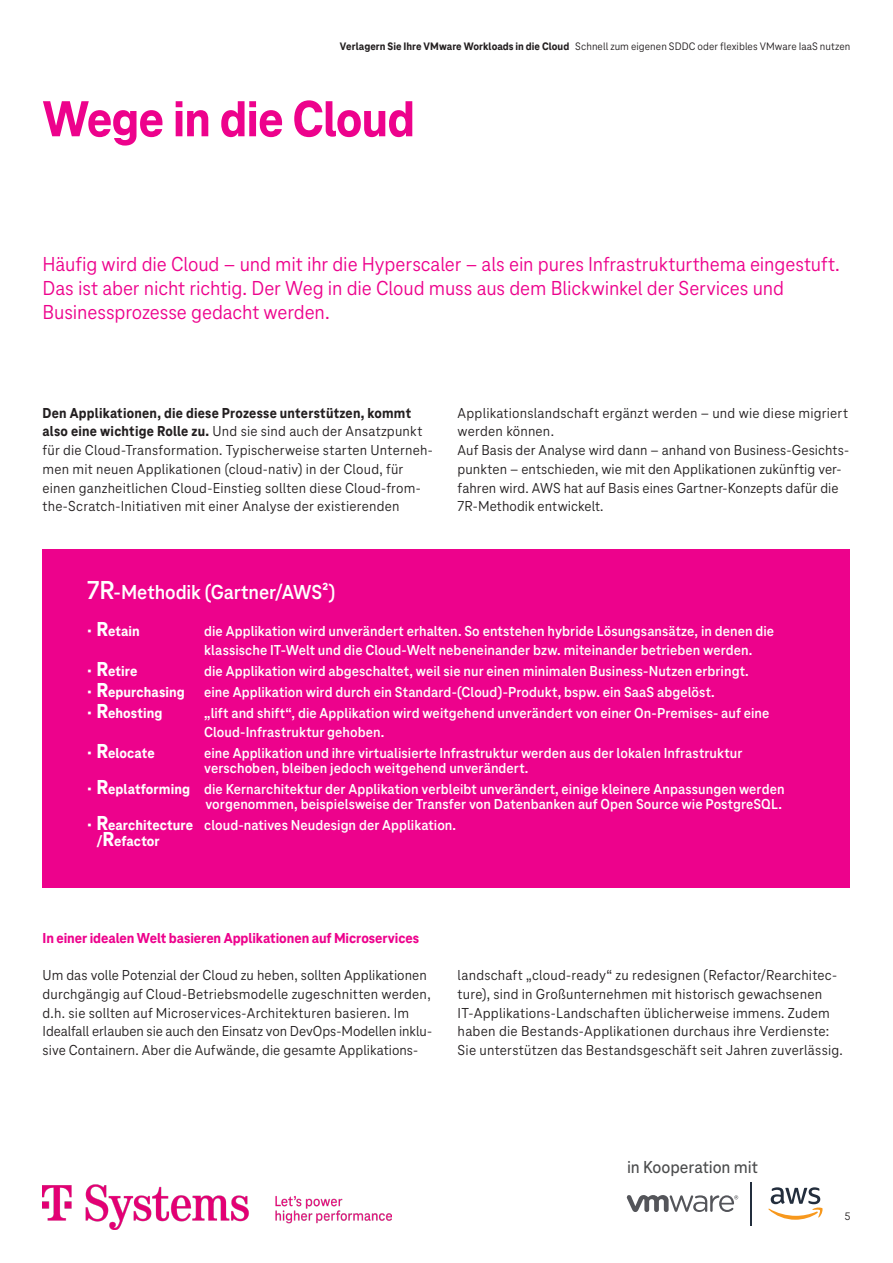
<style>
.page{position:relative;width:893px;height:1263px;background:#fff}
.page>*{position:absolute;margin:0;border:0;box-sizing:border-box;transform-origin:0 0}
._01_Headline_Ultra_3{font:800 52.5px "Tele Neo";letter-spacing:-.02em;color:#ed028c}
._03_Lead-in_Normal_1{font:21px/24px "Tele Neo";letter-spacing:-.005em;color:#ed028c}
._05_Copy_10_12_5_Nor{font:700 21px "Tele Neo";letter-spacing:-.005em;color:#fff}
.t1{font:500 18px "Tele Neo";letter-spacing:-.005em;color:#4b4c4d}
._05_Copy_10_12_5_Nor-2{font:15px/18.8px "Tele Neo";letter-spacing:.015em;color:#231f20}
._05_Copy_10_12_5_Nor-3{font:700 15px/18.8px "Tele Neo";letter-spacing:.005em;color:#fff}
._07_Inset_Headline_U{font:800 15px "Tele Neo";letter-spacing:-.005em;color:#ed028c}
._05_Copy_10_12_5_Nor-4{font:800 15px "Tele Neo";letter-spacing:.005em;color:#fff}
.t2{font:11.25px "Tele Neo";letter-spacing:.005em;color:#231f20}
.s1{font-weight:800}
.s2{font-size:27px}
.s3{font-size:21px}
.s4{font-weight:800;font-size:21px}
</style>
<div class="page">
<div style="left:43px;top:549px;width:807px;height:338px;background:#ed028c"></div>
<hr style="left:751px;top:1182px;width:1px;height:43px;background:#232e3d">
<svg style="left:768px;top:1187px;width:55px;height:33px"></svg>
<svg style="left:626px;top:1195px;width:112px;height:17px"></svg>
<img style="left:43px;top:1184px;width:349px;height:46px">
<p class="t2" style="left:340px;top:40px;width:512px"><span class="s1">Verlagern Sie Ihre VMware Workloads in die Cloud</span> Schnell zum eigenen SDDC oder flexibles VMware IaaS nutzen</p>
<p class="_01_Headline_Ultra_3" style="left:43px;top:90px;width:374px">Wege in die Cloud</p>
<p class="_03_Lead-in_Normal_1" style="left:43px;top:253px;width:799px">Häufig wird die Cloud – und mit ihr die Hyperscaler – als ein pures Infrastrukturthema eingestuft.<br>Das ist aber nicht richtig. Der Weg in die Cloud muss aus dem Blickwinkel der Services und<br>Businessprozesse gedacht werden.</p>
<p class="_05_Copy_10_12_5_Nor-2" style="left:43px;top:403px;width:392px"><span class="s1">Den Applikationen, die diese Prozesse unterstützen, kommt also eine wichtige Rolle zu.</span> Und sie sind auch der Ansatzpunkt für die Cloud-Transformation. Typischerweise starten Unterneh&shy;men mit neuen Applikationen (cloud-nativ) in der Cloud, für einen ganzheitlichen Cloud-Einstieg sollten diese Cloud-from&shy;the-Scratch-Initiativen mit einer Analyse der existierenden</p>
<p class="_05_Copy_10_12_5_Nor-2" style="left:458px;top:403px;width:392px">Applikationslandschaft ergänzt werden – und wie diese migriert werden können.</p>
<p class="_05_Copy_10_12_5_Nor-2" style="left:458px;top:441px;width:393px">Auf Basis der Analyse wird dann – anhand von Business-Gesichts&shy;punkten – entschieden, wie mit den Applikationen zukünftig ver&shy;fahren wird. AWS hat auf Basis eines Gartner-Konzepts dafür die 7R-Methodik entwickelt.</p>
<p class="_05_Copy_10_12_5_Nor" style="left:87px;top:580px;width:250px"><span class="s2">7R</span>-Methodik (Gartner/AWS²)</p>
<p class="_05_Copy_10_12_5_Nor-4" style="left:87px;top:623px;width:54px">• <span class="s3">R</span>etain</p>
<p class="_05_Copy_10_12_5_Nor-3" style="left:204px;top:622px;width:572px">die Applikation wird unverändert erhalten. So entstehen hybride Lösungsansätze, in denen die klassische IT-Welt und die Cloud-Welt nebeneinander bzw. miteinander betrieben werden.</p>
<p class="_05_Copy_10_12_5_Nor-4" style="left:87px;top:663px;width:52px">• <span class="s3">R</span>etire</p>
<p class="_05_Copy_10_12_5_Nor-3" style="left:204px;top:662px;width:546px">die Applikation wird abgeschaltet, weil sie nur einen minimalen Business-Nutzen erbringt.</p>
<p class="_05_Copy_10_12_5_Nor-4" style="left:87px;top:684px;width:99px">• <span class="s3">R</span>epurchasing</p>
<p class="_05_Copy_10_12_5_Nor-3" style="left:204px;top:683px;width:512px">eine Applikation wird durch ein Standard-(Cloud)-Produkt, bspw. ein SaaS abgelöst.</p>
<p class="_05_Copy_10_12_5_Nor-4" style="left:87px;top:705px;width:77px">• <span class="s3">R</span>ehosting</p>
<p class="_05_Copy_10_12_5_Nor-3" style="left:204px;top:704px;width:567px">„lift and shift“, die Applikation wird weitgehend unverändert von einer On-Premises- auf eine<br>Cloud-Infrastruktur gehoben.</p>
<p class="_05_Copy_10_12_5_Nor-4" style="left:87px;top:744px;width:69px">• <span class="s3">R</span>elocate</p>
<p class="_05_Copy_10_12_5_Nor-3" style="left:204px;top:745px;width:540px;line-height:15px">eine Applikation und ihre virtualisierte Infrastruktur werden aus der lokalen Infrastruktur verschoben, bleiben jedoch weitgehend unverändert.</p>
<p class="_05_Copy_10_12_5_Nor-3" style="left:87px;top:781px;width:699px;line-height:15px;text-align:right"><span class="s1">•</span> <span class="s4">R</span><span class="s1">eplatforming</span> die Kernarchitektur der Applikation verbleibt unverändert, einige kleinere Anpassungen werden vorgenommen, beispielsweise der Transfer von Datenbanken auf Open Source wie PostgreSQL.</p>
<p class="_05_Copy_10_12_5_Nor-3" style="left:97px;top:817px;width:361px;line-height:16.5px;text-indent:-9px"><span class="s1">•</span> <span class="s4">R</span><span class="s1">earchitecture</span> cloud-natives Neudesign der Applikation. <span class="s1">/</span><span class="s4">R</span><span class="s1">efactor</span></p>
<p class="_07_Inset_Headline_U" style="left:43px;top:929px;width:378px">In einer idealen Welt basieren Applikationen auf Microservices</p>
<p class="_05_Copy_10_12_5_Nor-2" style="left:43px;top:966px;width:391px">Um das volle Potenzial der Cloud zu heben, sollten Applikationen durchgängig auf Cloud-Betriebsmodelle zugeschnitten werden, d.h. sie sollten auf Microservices-Architekturen basieren. Im Idealfall erlauben sie auch den Einsatz von DevOps-Modellen inklu&shy;sive Containern. Aber die Aufwände, die gesamte Applikations-</p>
<p class="_05_Copy_10_12_5_Nor-2" style="left:458px;top:966px;width:387px">landschaft „cloud-ready“ zu redesignen (Refactor/Rearchitec&shy;ture), sind in Großunternehmen mit historisch gewachsenen IT-Applikations-Landschaften üblicherweise immens. Zudem haben die Bestands-Applikationen durchaus ihre Verdienste:<br>Sie unterstützen das Bestandsgeschäft seit Jahren zuverlässig.</p>
<p class="t1" style="left:627px;top:1157px;width:132px">in Kooperation mit</p>
<p class="t2" style="left:845px;top:1210px;width:7px">5</p>
</div>
